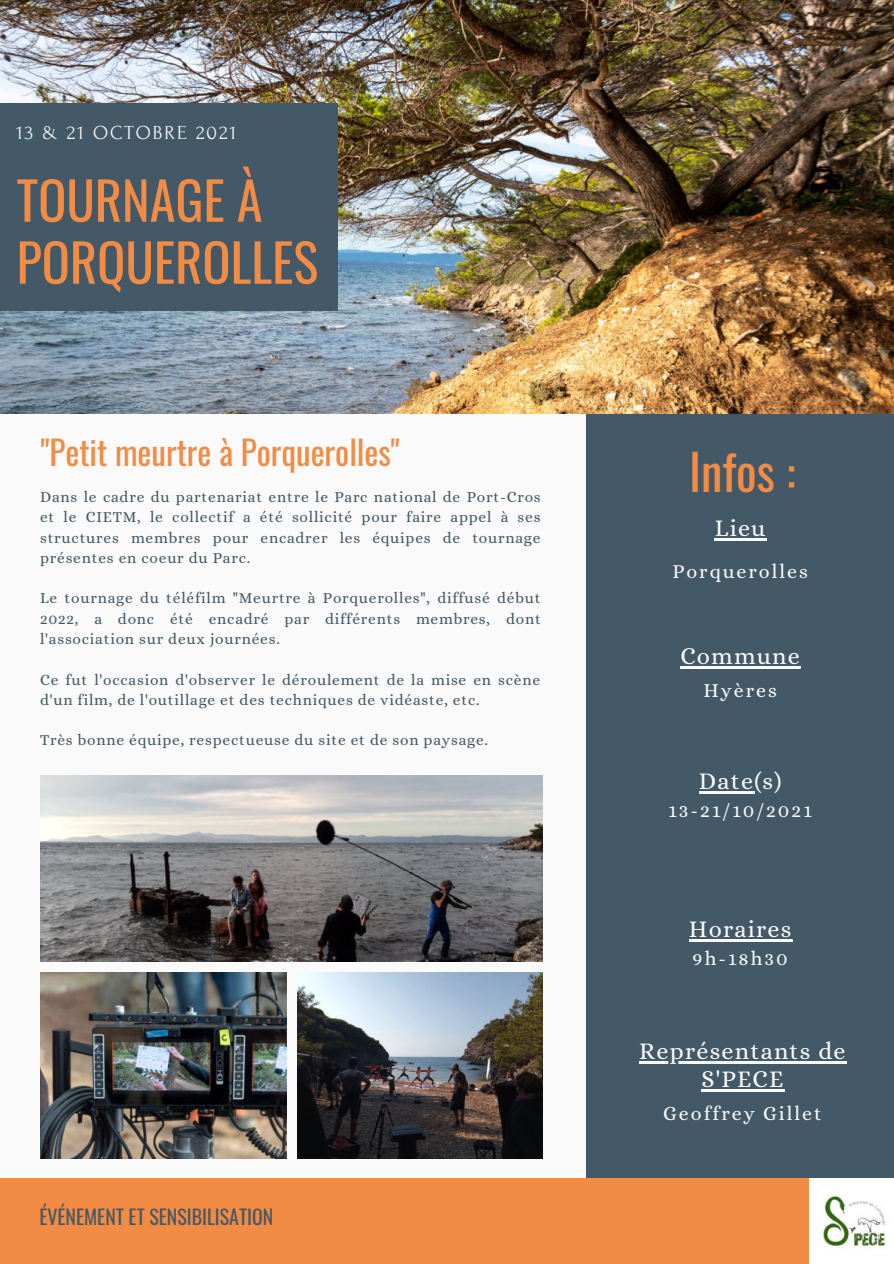
<style>
.page{position:relative;width:894px;height:1264px;background:#fff}
.page>*{position:absolute;margin:0;border:0;box-sizing:border-box;transform-origin:0 0}
.t1{font:52.35px/61.9px "Oswald";color:#f28b43}
.t2{font:48.6px "Oswald";color:#f28b43}
.t3{font:33.15px "Oswald";color:#f28b43}
.t4{font:24px/28.2px "Alice";letter-spacing:.05em;color:#fafafa;text-align:center}
.t5{font:19.8px "Alice";letter-spacing:.1em;color:#fafafa}
.t6{font:19.8px "Oswald";color:#435967}
.t7{font:19.8px "Forum";letter-spacing:.1em;color:#fafafa}
.t8{font:15.45px/20.2px "Alice";letter-spacing:.05em;color:#435967;text-align:justify}
</style>
<div class="page">
<div style="left:0;top:0;width:893px;height:1263px;background:#fafafa"></div>
<div style="left:586px;top:408px;width:307px;height:771px;background:#435967"></div>
<img style="left:0;top:0;width:893px;height:414px">
<div style="left:0;top:103px;width:337px;height:207px;background:#435967"></div>
<div style="left:0;top:1178px;width:893px;height:85px;background:#f28b43"></div>
<img style="left:809px;top:1178px;width:84px;height:85px">
<hr style="left:714px;top:538px;width:52px;height:2px;background:#fafafa">
<hr style="left:680px;top:666px;width:120px;height:2px;background:#fafafa">
<hr style="left:698px;top:791px;width:56px;height:2px;background:#fafafa">
<hr style="left:639px;top:1060px;width:207px;height:3px;background:#fafafa">
<hr style="left:701px;top:1089px;width:83px;height:2px;background:#fafafa">
<img style="left:41px;top:775px;width:501px;height:186px">
<img style="left:41px;top:972px;width:245px;height:186px">
<img style="left:297px;top:972px;width:245px;height:186px">
<hr style="left:688px;top:939px;width:104px;height:2px;background:#fafafa">
<p class="t7" style="left:17px;top:122px;width:221px">13 &amp; 21 OCTOBRE 2021</p>
<h1 class="t1" style="left:17px;top:164px;width:303px">TOURNAGE À<br>PORQUEROLLES</h1>
<h3 class="t3" style="left:41px;top:423px;width:360px">"Petit meurtre à Porquerolles"</h3>
<p class="t8" style="left:40px;top:487px;width:502px">Dans le cadre du partenariat entre le Parc national de Port-Cros et le CIETM, le collectif a été sollicité pour faire appel à ses structures membres pour encadrer les équipes de tournage présentes en coeur du Parc.</p>
<p class="t8" style="left:40px;top:589px;width:502px">Le tournage du téléfilm "Meurtre à Porquerolles", diffusé début 2022, a donc été encadré par différents membres, dont l'association sur deux journées.</p>
<p class="t8" style="left:40px;top:670px;width:501px">Ce fut l'occasion d'observer le déroulement de la mise en scène d'un film, de l'outillage et des techniques de vidéaste, etc.</p>
<p class="t8" style="left:40px;top:731px;width:449px">Très bonne équipe, respectueuse du site et de son paysage.</p>
<p class="t6" style="left:39px;top:1199px;width:235px">ÉVÉNEMENT ET SENSIBILISATION</p>
<h2 class="t2" style="left:688px;top:429px;width:108px">Infos :</h2>
<h3 class="t4" style="left:714px;top:515px;width:52px">Lieu</h3>
<p class="t5" style="left:672px;top:560px;width:137px">Porquerolles</p>
<h3 class="t4" style="left:680px;top:643px;width:121px">Commune</h3>
<p class="t5" style="left:703px;top:679px;width:75px">Hyères</p>
<h3 class="t4" style="left:698px;top:768px;width:84px">Date(s)</h3>
<p class="t5" style="left:668px;top:800px;width:145px">13-21/10/2021</p>
<h3 class="t4" style="left:688px;top:916px;width:104px">Horaires</h3>
<p class="t5" style="left:692px;top:948px;width:96px">9h-18h30</p>
<h3 class="t4" style="left:639px;top:1038px;width:208px">Représentants de<br>S'PECE</h3>
<p class="t5" style="left:663px;top:1102px;width:160px">Geoffrey Gillet</p>
</div>
